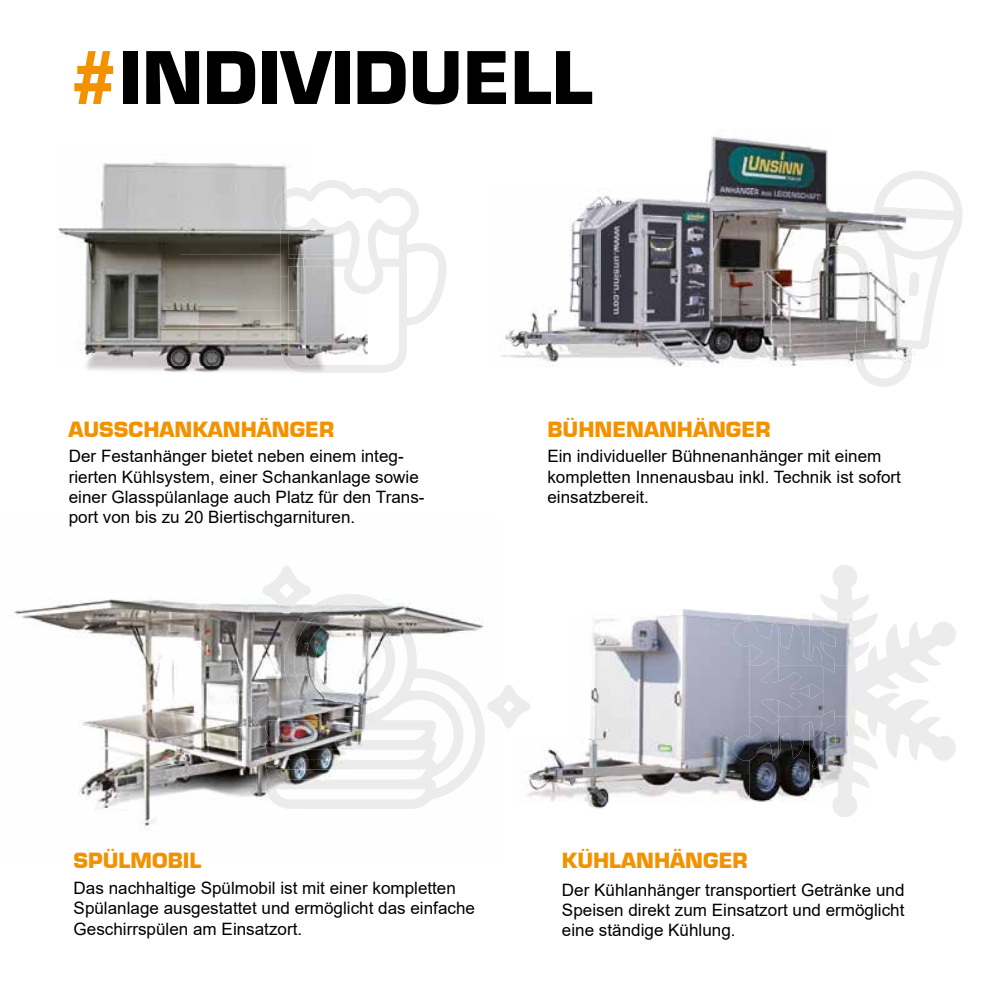
<style>
.page{position:relative;width:993px;height:993px;background:#fff}
.page>*{position:absolute;margin:0;border:0;box-sizing:border-box;transform-origin:0 0}
.t1{font:700 70.52px "Eurostile LT";color:#000}
.t2{font:700 20.47px "Eurostile LT";color:#f39200}
.t3{font:16.97px/20.5px "Arial";color:#000}
.s1{color:#f39200}
</style>
<div class="page">
<svg style="left:937px;top:175px;width:26px;height:114px"></svg>
<svg style="left:367px;top:188px;width:79px;height:184px"></svg>
<svg style="left:868px;top:594px;width:87px;height:193px"></svg>
<img style="left:58px;top:161px;width:247px;height:212px">
<img style="left:269px;top:180px;width:98px;height:96px">
<img style="left:281px;top:276px;width:86px;height:96px">
<img style="left:501px;top:134px;width:429px;height:233px">
<img style="left:870px;top:170px;width:67px;height:54px">
<img style="left:811px;top:224px;width:126px;height:54px">
<img style="left:809px;top:278px;width:128px;height:55px">
<img style="left:854px;top:332px;width:75px;height:55px">
<img style="left:908px;top:272px;width:11px;height:24px">
<img style="left:14px;top:598px;width:402px;height:230px">
<img style="left:264px;top:594px;width:221px;height:214px">
<img style="left:262px;top:565px;width:49px;height:49px">
<img style="left:235px;top:681px;width:37px;height:37px">
<img style="left:306px;top:615px;width:89px;height:89px">
<img style="left:682px;top:609px;width:69px;height:6px">
<img style="left:588px;top:615px;width:190px;height:125px">
<img style="left:527px;top:740px;width:296px;height:69px">
<img style="left:812px;top:594px;width:11px;height:21px">
<img style="left:733px;top:621px;width:45px;height:44px">
<img style="left:778px;top:615px;width:90px;height:50px">
<img style="left:760px;top:665px;width:108px;height:51px">
<img style="left:733px;top:716px;width:45px;height:44px">
<img style="left:778px;top:716px;width:90px;height:50px">
<img style="left:811px;top:766px;width:12px;height:21px">
<img style="left:823px;top:766px;width:45px;height:51px">
<svg style="left:499px;top:685px;width:13px;height:43px"></svg>
<img style="left:511px;top:685px;width:19px;height:41px">
<h1 class="t1" style="left:68px;top:34px;width:526px"><span class="s1">#</span>INDIVIDUELL</h1>
<p class="t2" style="left:68px;top:417px;width:267px">AUSSCHANKANHÄNGER</p>
<p class="t3" style="left:69px;top:445px;width:357px">Der Festanhänger bietet neben einem integ&shy;rierten Kühlsystem, einer Schankanlage sowie einer Glasspülanlage auch Platz für den Trans&shy;port von bis zu 20 Biertischgarnituren.</p>
<p class="t2" style="left:547px;top:417px;width:224px">BÜHNENANHÄNGER</p>
<p class="t3" style="left:547px;top:445px;width:355px">Ein individueller Bühnenanhänger mit einem kompletten Innenausbau inkl. Technik ist sofort einsatzbereit.</p>
<p class="t2" style="left:74px;top:847px;width:129px">SPÜLMOBIL</p>
<p class="t3" style="left:74px;top:876px;width:403px">Das nachhaltige Spülmobil ist mit einer kompletten<br>Spülanlage ausgestattet und ermöglicht das einfache<br>Geschirrspülen am Einsatzort.</p>
<p class="t2" style="left:561px;top:847px;width:187px">KÜHLANHÄNGER</p>
<p class="t3" style="left:561px;top:878px;width:344px;text-align:justify">Der Kühlanhänger transportiert Getränke und Speisen direkt zum Einsatzort und ermöglicht eine ständige Kühlung.</p>
</div>
